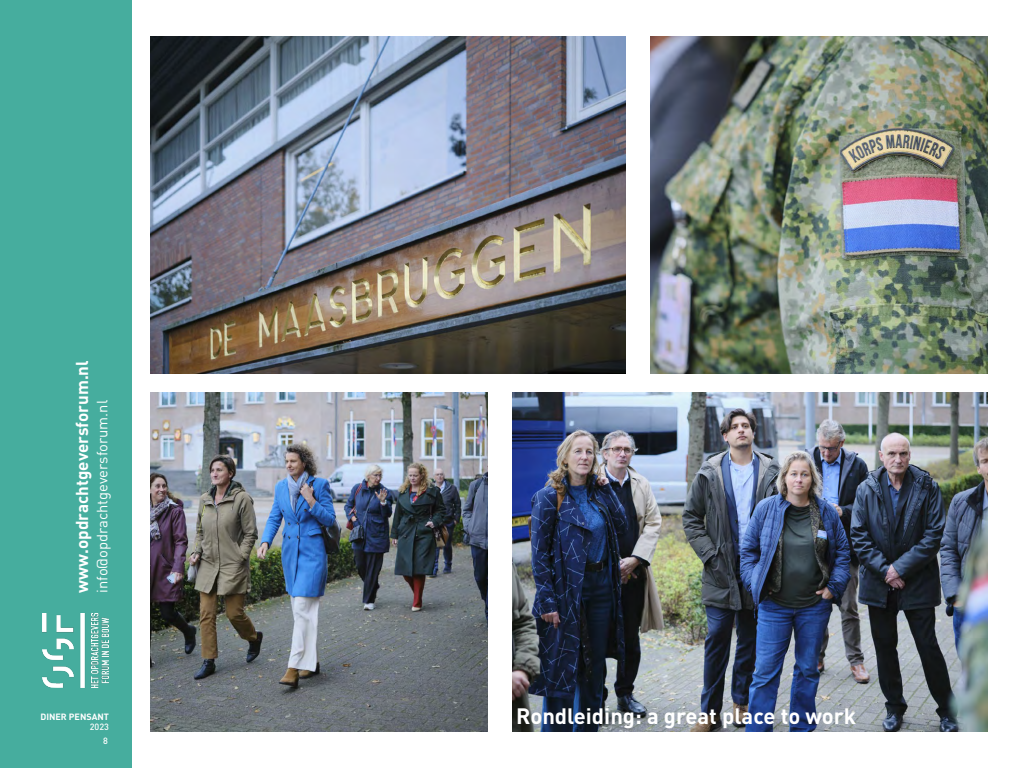
<style>
.page{position:relative;width:1024px;height:768px;background:#fff}
.page>*{position:absolute;margin:0;border:0;box-sizing:border-box;transform-origin:0 0}
.t1{font:700 22px "DIN Pro";color:#fff}
.t2{font:700 17.1px "DIN Pro";color:#fff}
.t3{font:14.8px "DIN Pro";color:#fff}
.t4{font:700 9px "DIN Pro";color:#fff}
.t5{font:500 9px/13.8px "DIN Pro";color:#fff;text-align:right}
</style>
<div class="page">
<div style="left:0;top:0;width:132px;height:768px;background:#46ad9e"></div>
<img style="left:43px;top:613px;width:65px;height:74px">
<img style="left:150px;top:36px;width:476px;height:338px">
<img style="left:650px;top:36px;width:338px;height:338px">
<img style="left:512px;top:392px;width:476px;height:340px">
<img style="left:150px;top:392px;width:338px;height:340px">
<p class="t2" style="left:70px;top:593px;width:234px;rotate:-90deg">www.opdrachtgeversforum.nl</p>
<p class="t3" style="left:92px;top:593px;width:194px;rotate:-90deg">info@opdrachtgeversforum.nl</p>
<p class="t4" style="left:40px;top:710px;width:70px">DINER PENSANT</p>
<p class="t5" style="left:90px;top:720px;width:21px">2023<br>8</p>
<p class="t1" style="left:516px;top:701px;width:342px">Rondleiding: a great place to work</p>
</div>
